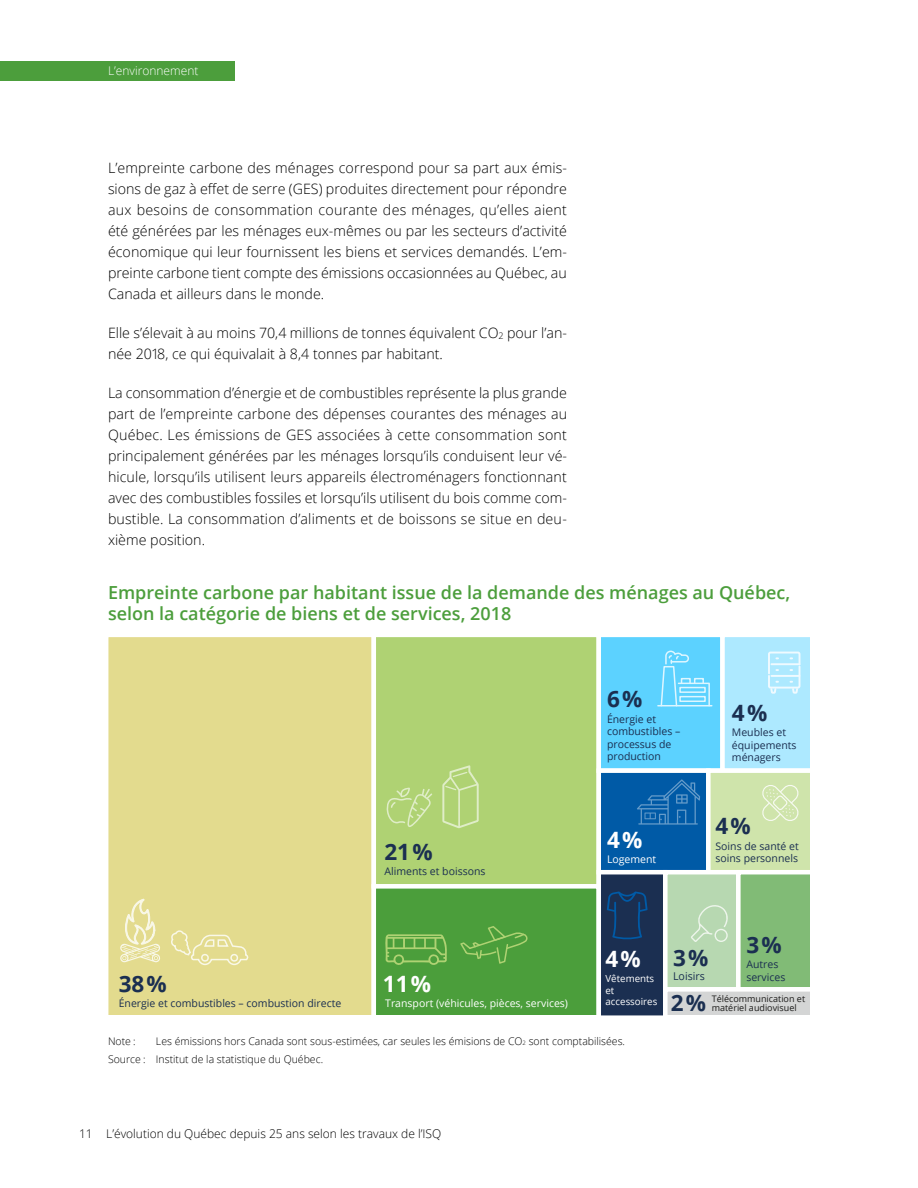
<style>
.page{position:relative;width:918px;height:1188px;background:#fff}
.page>*{position:absolute;margin:0;border:0;box-sizing:border-box;transform-origin:0 0}
.t1{font:700 22.5px "Open Sans";color:#1b2f51}
.t2{font:700 22.5px "Open Sans";color:#fff}
.Titre{font:600 18px/21.6px "Open Sans";color:#4c9e3c}
.Texte_courant{font:300 14.25px/21px "Open Sans";color:#000;text-align:justify}
.t3{font:300 12px "Open Sans";color:#000}
.t4{font:300 12px "Open Sans";color:#fff}
.t5{font:10.8px "Open Sans";color:#1b2f51}
.t6{font:10.5px/12.6px "Open Sans";color:#1b2f51}
.Notes_-_générales___sources{font:300 10.5px "Open Sans";color:#000}
.t7{font:10.5px "Open Sans";color:#fff}
.t8{font:9.75px/11.7px "Open Sans";color:#fff}
.t9{font:9px/9px "Open Sans";color:#1c1b1a}
.s1{font-size:9px}
.s2{font-size:6px}
</style>
<div class="page">
<div style="left:0;top:61px;width:235px;height:20px;background:#4c9e3c"></div>
<div style="left:108px;top:637px;width:264px;height:378px;background:#e3db8e"></div>
<svg style="left:170px;top:929px;width:79px;height:37px;background:#e6df9c"></svg>
<svg style="left:120px;top:898px;width:41px;height:64px;background:#e8e2a5"></svg>
<svg style="left:376px;top:637px;width:434px;height:378px;background:#89be91"></svg>
<p class="t4" style="left:108px;top:62px;width:92px">L’environnement</p>
<p class="Texte_courant" style="left:108px;top:157px;width:461px">L’empreinte carbone des ménages correspond pour sa part aux émis&shy;sions de gaz à effet de serre (GES) produites directement pour répondre aux besoins de consommation courante des ménages, qu’elles aient été générées par les ménages eux-mêmes ou par les secteurs d’activité économique qui leur fournissent les biens et services demandés. L’em&shy;preinte carbone tient compte des émissions occasionnées au Québec, au Canada et ailleurs dans le monde.</p>
<p class="Texte_courant" style="left:108px;top:322px;width:461px">Elle s’élevait à au moins 70,4 millions de tonnes équivalent CO<span class="s1">2</span> pour l’an&shy;née 2018, ce qui équivalait à 8,4 tonnes par habitant.</p>
<p class="Texte_courant" style="left:108px;top:382px;width:461px">La consommation d’énergie et de combustibles représente la plus grande part de l’empreinte carbone des dépenses courantes des ménages au Québec. Les émissions de GES associées à cette consommation sont principalement générées par les ménages lorsqu’ils conduisent leur vé&shy;hicule, lorsqu’ils utilisent leurs appareils électroménagers fonctionnant avec des combustibles fossiles et lorsqu’ils utilisent du bois comme com&shy;bustible. La consommation d’aliments et de boissons se situe en deu&shy;xième position.</p>
<p class="Titre" style="left:108px;top:581px;width:684px">Empreinte carbone par habitant issue de la demande des ménages au Québec, selon la catégorie de biens et de services, 2018</p>
<p class="t1" style="left:119px;top:968px;width:50px">38%</p>
<p class="t6" style="left:119px;top:997px;width:224px">Énergie et combustibles – combustion directe</p>
<p class="t1" style="left:607px;top:683px;width:37px">6%</p>
<p class="t6" style="left:607px;top:712px;width:75px">Énergie et combustibles – processus de production</p>
<p class="t1" style="left:732px;top:697px;width:37px">4%</p>
<p class="t6" style="left:732px;top:726px;width:66px">Meubles et équipements ménagers</p>
<p class="t1" style="left:384px;top:836px;width:50px">21%</p>
<p class="t6" style="left:384px;top:865px;width:103px">Aliments et boissons</p>
<p class="t2" style="left:607px;top:824px;width:37px">4%</p>
<p class="t7" style="left:607px;top:852px;width:51px">Logement</p>
<p class="t1" style="left:716px;top:810px;width:37px">4%</p>
<p class="t6" style="left:716px;top:839px;width:85px">Soins de santé et soins personnels</p>
<p class="t2" style="left:383px;top:968px;width:50px">11%</p>
<p class="t7" style="left:385px;top:996px;width:184px">Transport (véhicules, pièces, services)</p>
<p class="t2" style="left:606px;top:943px;width:37px">4%</p>
<p class="t8" style="left:606px;top:972px;width:53px">Vêtements et accessoires</p>
<p class="t1" style="left:673px;top:942px;width:37px">3%</p>
<p class="t5" style="left:673px;top:969px;width:33px">Loisirs</p>
<p class="t1" style="left:746px;top:929px;width:37px">3%</p>
<p class="t6" style="left:746px;top:958px;width:40px">Autres services</p>
<p class="t1" style="left:671px;top:987px;width:37px">2%</p>
<p class="t9" style="left:712px;top:994px;width:95px">Télécommunication et matériel audiovisuel</p>
<p class="Notes_-_générales___sources" style="left:108px;top:1034px;width:29px">Note :</p>
<p class="Notes_-_générales___sources" style="left:156px;top:1034px;width:471px">Les émissions hors Canada sont sous-estimées, car seules les émisions de CO<span class="s2">2</span> sont comptabilisées.</p>
<p class="Notes_-_générales___sources" style="left:108px;top:1052px;width:217px">Source : Institut de la statistique du Québec.</p>
<p class="t3" style="left:79px;top:1125px;width:364px">11 L’évolution du Québec depuis 25 ans selon les travaux de l’ISQ</p>
</div>
